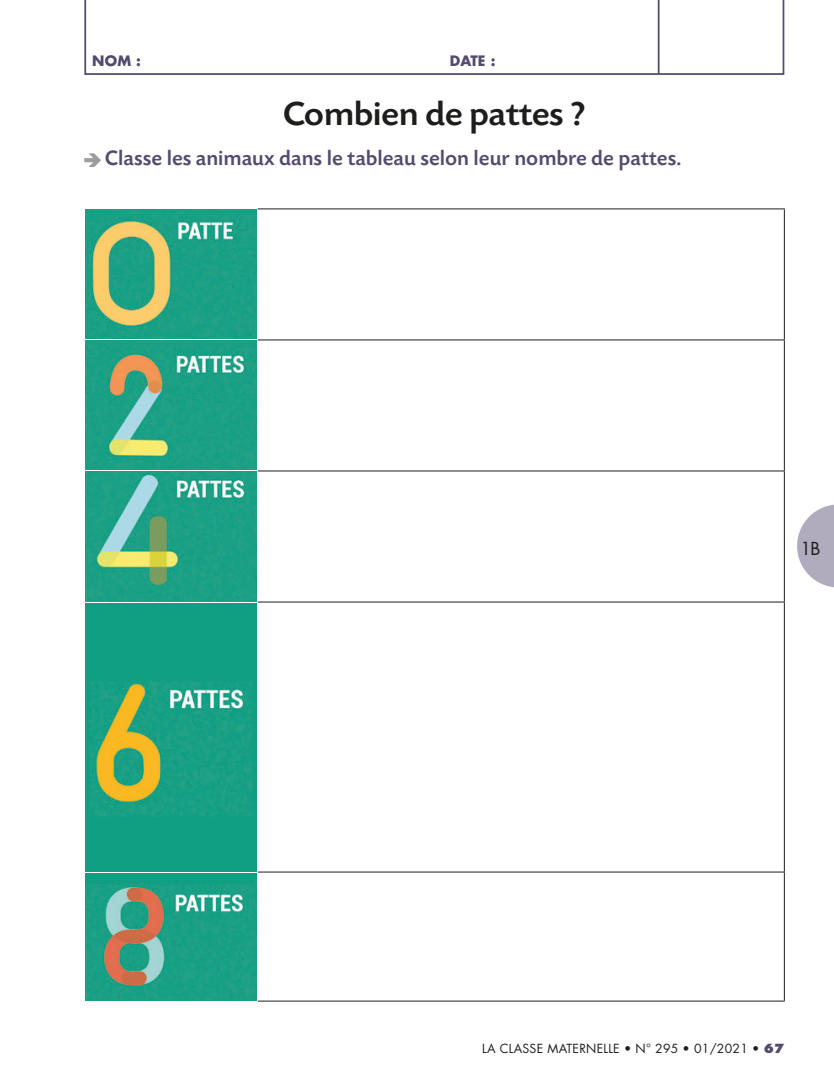
<style>
.page{position:relative;width:834px;height:1092px;background:#fff}
.page>*{position:absolute;margin:0;border:0;box-sizing:border-box;transform-origin:0 0}
.Titre_fiche_élève-Ne{font:500 35px "Today SB";letter-spacing:-.015em;color:#1d1d1b;scale:1.05 1}
.fiche_élève-New{font:500 21.88px "Today SB";color:#534a6d}
.t1{font:17.5px "Futura";color:#1d1d1b}
.t2{font:700 14px "Futura";letter-spacing:.01em;color:#534a6d}
.t3{font:12.25px "Futura";letter-spacing:.02em;color:#1d1d1b}
.s1{font-family:"DIN Pro";font-weight:900;font-size:15.75px;color:#9d9d9d}
.s2{font-weight:800;color:#534a6d}
</style>
<div class="page">
<svg style="left:797px;top:505px;width:36px;height:82px"></svg>
<svg style="left:84px;top:0;width:700px;height:75px"></svg>
<hr style="left:657px;top:0;width:2px;height:74px;background:#534a6d">
<hr style="left:258px;top:208px;width:526px;height:1px;background:#1d1d1b">
<hr style="left:783px;top:209px;width:1px;height:130px;background:#1d1d1b">
<hr style="left:258px;top:339px;width:526px;height:1px;background:#1d1d1b">
<hr style="left:783px;top:340px;width:1px;height:130px;background:#1d1d1b">
<hr style="left:258px;top:470px;width:526px;height:1px;background:#1d1d1b">
<hr style="left:783px;top:471px;width:1px;height:130px;background:#1d1d1b">
<hr style="left:258px;top:601px;width:526px;height:1px;background:#1d1d1b">
<hr style="left:783px;top:602px;width:1px;height:269px;background:#1d1d1b">
<hr style="left:258px;top:871px;width:526px;height:1px;background:#1d1d1b">
<hr style="left:783px;top:872px;width:1px;height:128px;background:#1d1d1b">
<hr style="left:258px;top:1000px;width:526px;height:1px;background:#1d1d1b">
<img style="left:85px;top:210px;width:171px;height:129px">
<img style="left:85px;top:341px;width:171px;height:129px">
<img style="left:85px;top:472px;width:171px;height:129px">
<img style="left:85px;top:603px;width:171px;height:268px">
<img style="left:85px;top:873px;width:171px;height:127px">
<p class="t2" style="left:92px;top:51px;width:50px">NOM :</p>
<p class="t2" style="left:449px;top:51px;width:47px">DATE :</p>
<p class="Titre_fiche_élève-Ne" style="left:283px;top:95px;width:290px">Combien de pattes ?</p>
<p class="fiche_élève-New" style="left:84px;top:146px;width:598px"><span class="s1">→</span> Classe les animaux dans le tableau selon leur nombre de pattes.</p>
<p class="t1" style="left:800px;top:537px;width:21px">1B</p>
<p class="t3" style="left:482px;top:1040px;width:303px">LA CLASSE MATERNELLE • N° 295 • 01/2021 • <span class="s2">67</span></p>
</div>
